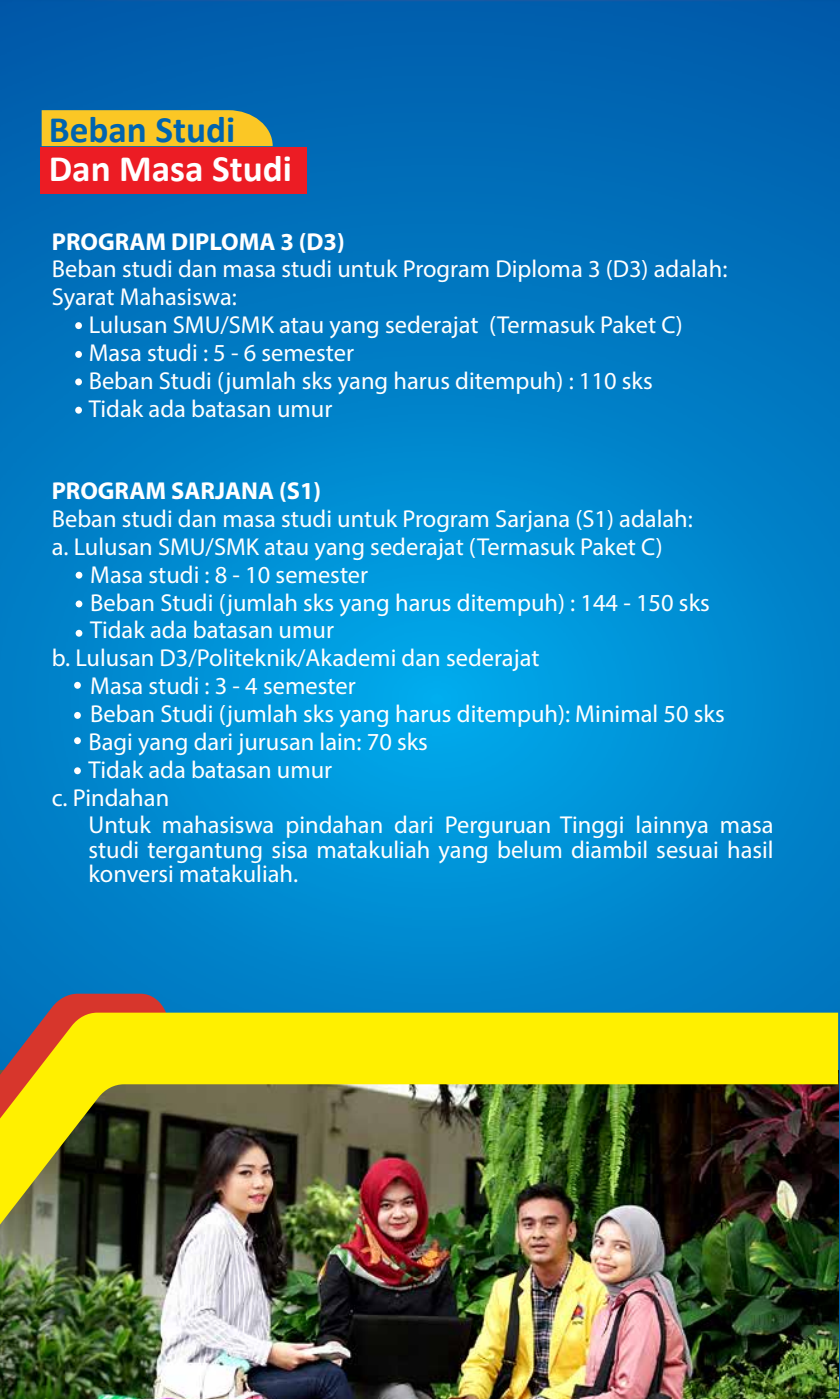
<style>
.page{position:relative;width:840px;height:1400px;background:#fff}
.page>*{position:absolute;margin:0;border:0;box-sizing:border-box;transform-origin:0 0}
.t1{font:700 37.27px "Calibri";color:#fff}
.t2{font:700 37.27px "Calibri";color:#0064af}
.t3{font:24.5px/24.3px "Myriad Pro";color:#fff}
.t4{font:700 24.5px "Myriad Pro";color:#fff}
</style>
<div class="page">
<img style="left:0;top:1px;width:840px;height:1397px">
<img style="left:0;top:1070px;width:839px;height:328px">
<svg style="left:0;top:994px;width:169px;height:19px;background:#825065"></svg>
<img style="left:0;top:1013px;width:838px;height:212px">
<div style="left:75px;top:322px;width:7px;height:7px;background:#fff;border-radius:50%"></div>
<div style="left:75px;top:351px;width:7px;height:7px;background:#fff;border-radius:50%"></div>
<div style="left:75px;top:378px;width:7px;height:7px;background:#fff;border-radius:50%"></div>
<div style="left:75px;top:407px;width:7px;height:7px;background:#fff;border-radius:50%"></div>
<div style="left:76px;top:572px;width:6px;height:7px;background:#fff;border-radius:50%"></div>
<div style="left:76px;top:600px;width:6px;height:7px;background:#fff;border-radius:50%"></div>
<div style="left:76px;top:630px;width:6px;height:7px;background:#fff;border-radius:50%"></div>
<div style="left:74px;top:712px;width:7px;height:7px;background:#fff;border-radius:50%"></div>
<div style="left:74px;top:682px;width:7px;height:7px;background:#fff;border-radius:50%"></div>
<div style="left:74px;top:767px;width:7px;height:7px;background:#fff;border-radius:50%"></div>
<div style="left:74px;top:737px;width:7px;height:7px;background:#fff;border-radius:50%"></div>
<div style="left:41px;top:147px;width:266px;height:47px;background:#ec1c24"></div>
<div style="left:42px;top:110px;width:231px;height:36px;background:#fbc725"></div>
<h1 class="t2" style="left:49px;top:103px;width:188px">Beban Studi</h1>
<h1 class="t1" style="left:49px;top:142px;width:245px">Dan Masa Studi</h1>
<p class="t4" style="left:52px;top:225px;width:295px">PROGRAM DIPLOMA 3 (D3)</p>
<p class="t3" style="left:52px;top:257px;width:677px">Beban studi dan masa studi untuk Program Diploma 3 (D3) adalah:</p>
<p class="t3" style="left:52px;top:285px;width:186px">Syarat Mahasiswa:</p>
<p class="t3" style="left:89px;top:312px;width:596px">Lulusan SMU/SMK atau yang sederajat (Termasuk Paket C)</p>
<p class="t3" style="left:89px;top:340px;width:267px">Masa studi : 5 - 6 semester</p>
<p class="t3" style="left:89px;top:368px;width:566px">Beban Studi (jumlah sks yang harus ditempuh) : 110 sks</p>
<p class="t3" style="left:89px;top:396px;width:245px">Tidak ada batasan umur</p>
<p class="t4" style="left:52px;top:475px;width:271px">PROGRAM SARJANA (S1)</p>
<p class="t3" style="left:52px;top:506px;width:643px">Beban studi dan masa studi untuk Program Sarjana (S1) adalah:</p>
<p class="t3" style="left:52px;top:534px;width:613px">a. Lulusan SMU/SMK atau yang sederajat (Termasuk Paket C)</p>
<p class="t3" style="left:90px;top:562px;width:280px">Masa studi : 8 - 10 semester</p>
<p class="t3" style="left:90px;top:590px;width:621px">Beban Studi (jumlah sks yang harus ditempuh) : 144 - 150 sks</p>
<p class="t3" style="left:90px;top:618px;width:245px">Tidak ada batasan umur</p>
<p class="t3" style="left:52px;top:645px;width:489px">b. Lulusan D3/Politeknik/Akademi dan sederajat</p>
<p class="t3" style="left:90px;top:673px;width:267px">Masa studi : 3 - 4 semester</p>
<p class="t3" style="left:90px;top:701px;width:636px">Beban Studi (jumlah sks yang harus ditempuh): Minimal 50 sks</p>
<p class="t3" style="left:88px;top:729px;width:341px">Bagi yang dari jurusan lain: 70 sks</p>
<p class="t3" style="left:88px;top:757px;width:245px">Tidak ada batasan umur</p>
<p class="t3" style="left:52px;top:785px;width:119px">c. Pindahan</p>
<p class="t3" style="left:88px;top:813px;width:687px">Untuk mahasiswa pindahan dari Perguruan Tinggi lainnya masa</p>
<p class="t3" style="left:88px;top:837px;width:687px">studi tergantung sisa matakuliah yang belum diambil sesuai hasil konversi matakuliah.</p>
</div>
